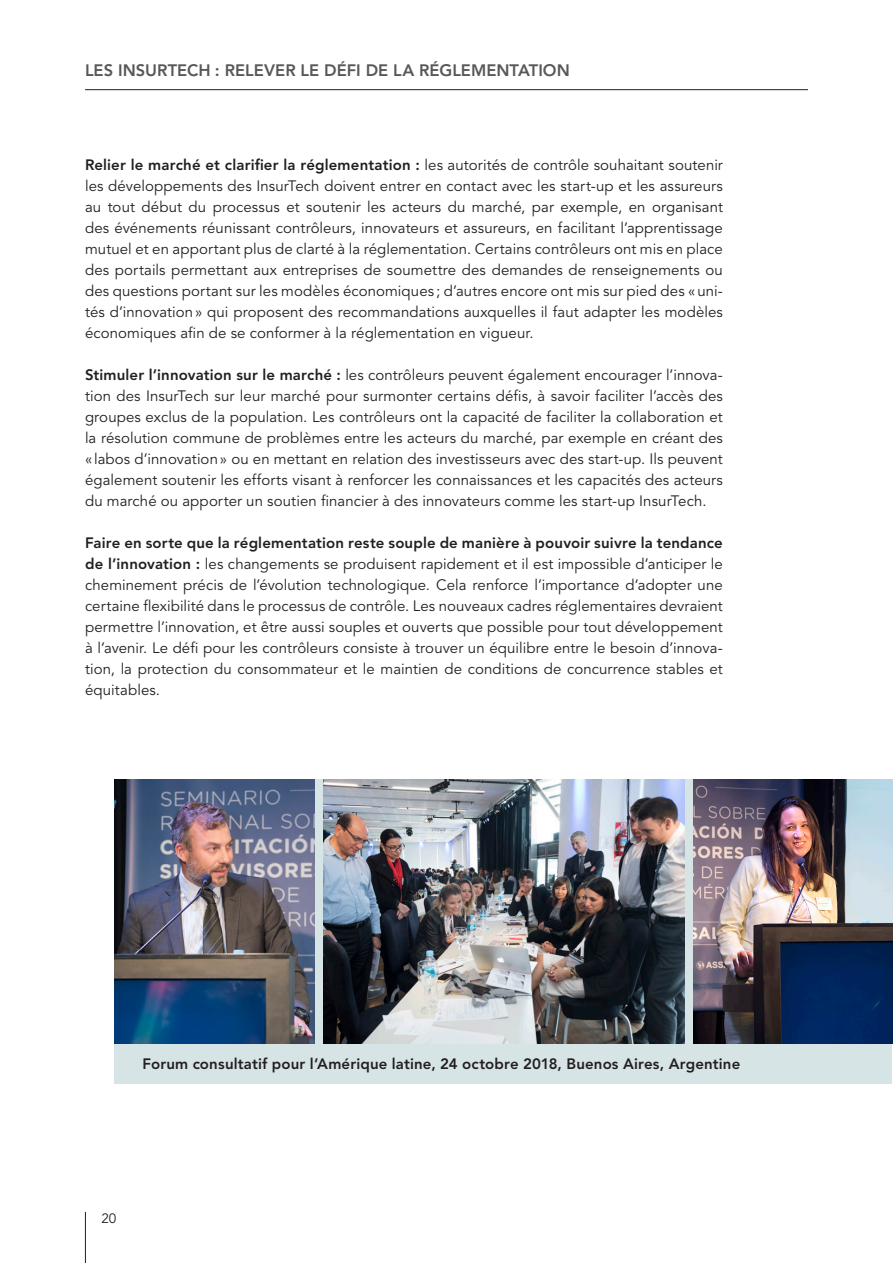
<style>
.page{position:relative;width:893px;height:1263px;background:#fff}
.page>*{position:absolute;margin:0;border:0;box-sizing:border-box;transform-origin:0 0}
.t1{font:800 16.5px "Avenir";color:#57585a}
.spitzmarke_bold{font:15px/21px "Avenir";letter-spacing:.005em;color:#231f20;text-align:justify}
.Hd4{font:800 15px "Avenir";letter-spacing:.01em;color:#231f20}
.t2{font:13.5px "Avenir";color:#231f20}
.s1{font-weight:800}
</style>
<div class="page">
<hr style="left:85px;top:1212px;width:1px;height:51px;background:#231f20">
<hr style="left:85px;top:89px;width:723px;height:1px;background:#231f20">
<div style="left:115px;top:779px;width:777px;height:305px;background:#d7e4e5"></div>
<img style="left:323px;top:779px;width:362px;height:264px">
<img style="left:693px;top:779px;width:200px;height:264px">
<img style="left:115px;top:779px;width:200px;height:264px">
<p class="t1" style="left:85px;top:61px;width:486px">LES INSURTECH : RELEVER LE DÉFI DE LA RÉGLEMENTATION</p>
<p class="spitzmarke_bold" style="left:85px;top:155px;width:639px"><span class="s1">Relier le marché et clarifier la réglementation :</span> les autorités de contrôle souhaitant soutenir les développements des InsurTech doivent entrer en contact avec les start-up et les assureurs au tout début du processus et soutenir les acteurs du marché, par exemple, en organisant des événements réunissant contrôleurs, innovateurs et assureurs, en facilitant l’apprentissage mutuel et en apportant plus de clarté à la réglementation. Certains contrôleurs ont mis en place des portails permettant aux entreprises de soumettre des demandes de renseignements ou des questions portant sur les modèles économiques ; d’autres encore ont mis sur pied des «uni&shy;tés d’innovation» qui proposent des recommandations auxquelles il faut adapter les modèles économiques afin de se conformer à la réglementation en vigueur.</p>
<p class="spitzmarke_bold" style="left:85px;top:365px;width:639px"><span class="s1">Stimuler l’innovation sur le marché :</span> les contrôleurs peuvent également encourager l’innova&shy;tion des InsurTech sur leur marché pour surmonter certains défis, à savoir faciliter l’accès des groupes exclus de la population. Les contrôleurs ont la capacité de faciliter la collaboration et la résolution commune de problèmes entre les acteurs du marché, par exemple en créant des « labos d’innovation» ou en mettant en relation des investisseurs avec des start-up. Ils peuvent également soutenir les efforts visant à renforcer les connaissances et les capacités des acteurs du marché ou apporter un soutien financier à des innovateurs comme les start-up InsurTech.</p>
<p class="spitzmarke_bold" style="left:85px;top:533px;width:639px"><span class="s1">Faire en sorte que la réglementation reste souple de manière à pouvoir suivre la tendance de l’innovation :</span> les changements se produisent rapidement et il est impossible d’anticiper le cheminement précis de l’évolution technologique. Cela renforce l’importance d’adopter une certaine flexibilité dans le processus de contrôle. Les nouveaux cadres réglementaires devraient permettre l’innovation, et être aussi souples et ouverts que possible pour tout développement à l’avenir. Le défi pour les contrôleurs consiste à trouver un équilibre entre le besoin d’innova&shy;tion, la protection du consommateur et le maintien de conditions de concurrence stables et équitables.</p>
<p class="Hd4" style="left:142px;top:1055px;width:599px">Forum consultatif pour l’Amérique latine, 24 octobre 2018, Buenos Aires, Argentine</p>
<p class="t2" style="left:101px;top:1210px;width:17px">20</p>
</div>
